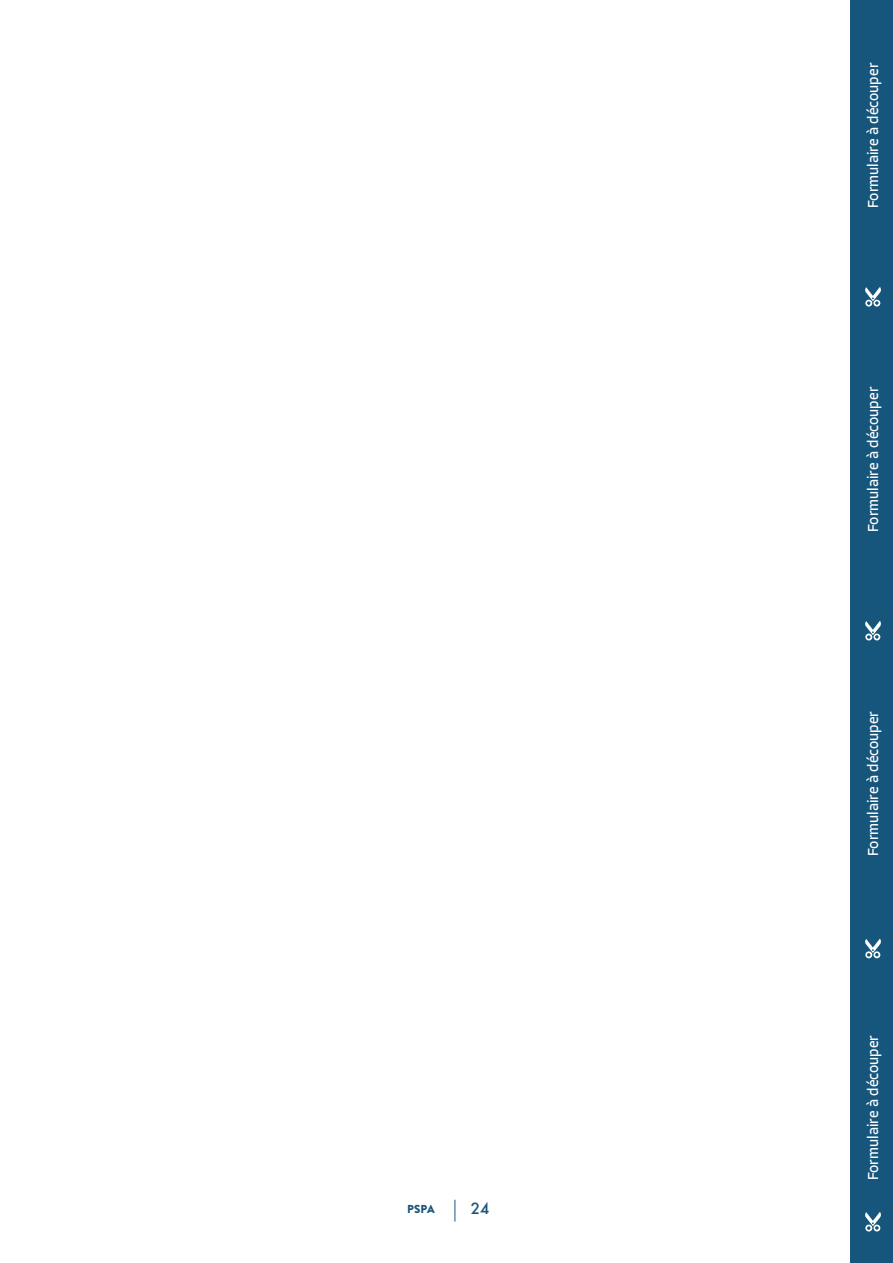
<style>
.page{position:relative;width:893px;height:1263px;background:#fff}
.page>*{position:absolute;margin:0;border:0;box-sizing:border-box;transform-origin:0 0}
.t1{font:15px "Allotrope";color:#fff}
.t2{font:500 15px "Futura";color:#1a567a}
.t3{font:900 11.55px "Brandon Grotesque";color:#1a567a}
</style>
<div class="page">
<div style="left:850px;top:0;width:43px;height:1263px;background:#16557c"></div>
<svg style="left:865px;top:1212px;width:16px;height:19px"></svg>
<svg style="left:865px;top:938px;width:16px;height:20px"></svg>
<svg style="left:865px;top:621px;width:16px;height:19px"></svg>
<svg style="left:865px;top:287px;width:16px;height:20px"></svg>
<svg style="left:455px;top:1200px;width:1px;height:21px"></svg>
<p class="t3" style="left:407px;top:1201px;width:29px">PSPA</p>
<p class="t2" style="left:471px;top:1198px;width:20px">24</p>
<p class="t1" style="left:863px;top:208px;width:147px;rotate:-90deg">Formulaire à découper</p>
<p class="t1" style="left:863px;top:532px;width:147px;rotate:-90deg">Formulaire à découper</p>
<p class="t1" style="left:863px;top:856px;width:147px;rotate:-90deg">Formulaire à découper</p>
<p class="t1" style="left:863px;top:1180px;width:147px;rotate:-90deg">Formulaire à découper</p>
</div>
